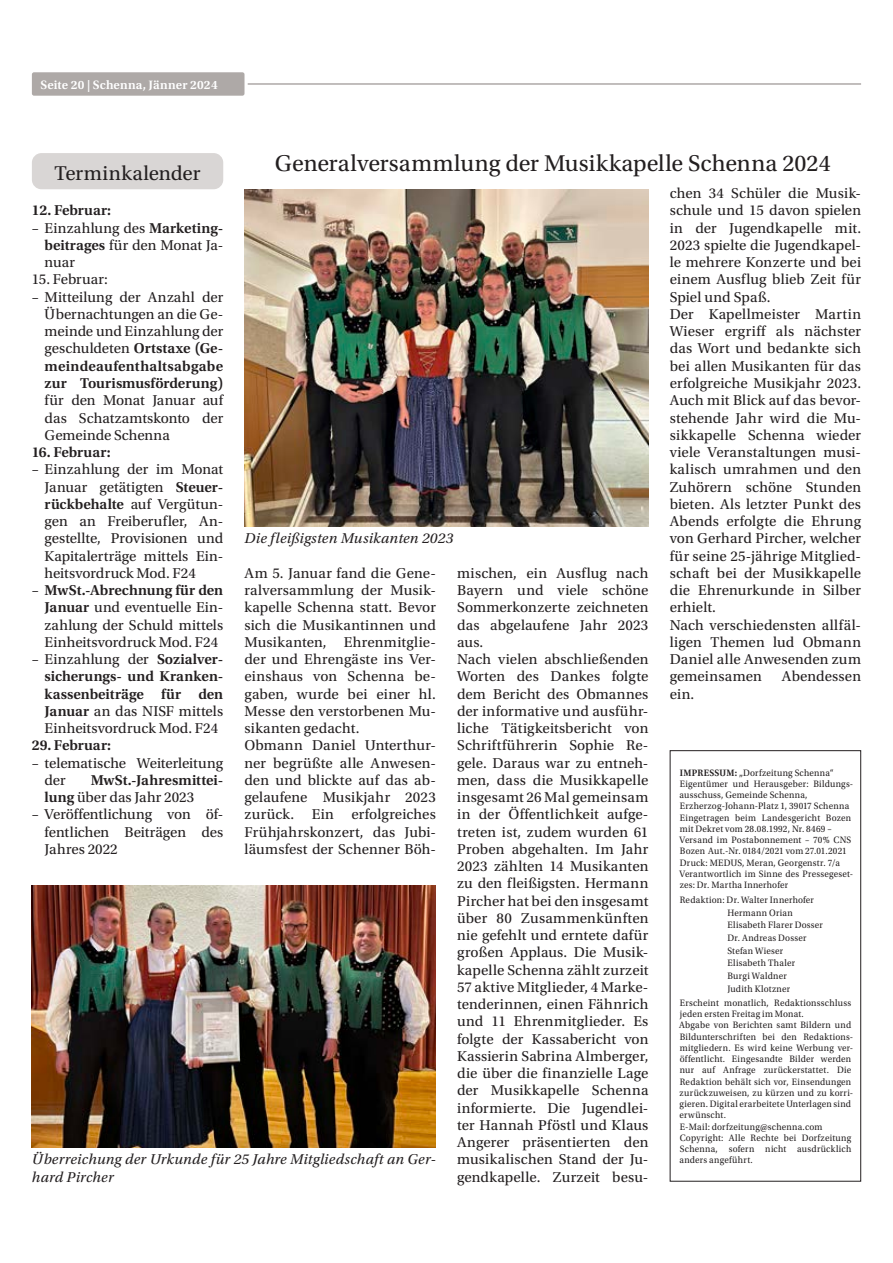
<style>
.page{position:relative;width:893px;height:1263px;background:#fff}
.page>*{position:absolute;margin:0;border:0;box-sizing:border-box;transform-origin:0 0}
.t1{font:24px "Utopia Std";color:#231f20}
.t2{font:21px "Utopia Std";letter-spacing:-.005em;color:#231f20}
.t3{font:15px/17.2px "Utopia Std";letter-spacing:.01em;color:#231f20;text-align:justify}
.t4{font:600 15px/17.2px "Utopia Std";color:#231f20;text-align:justify}
.t5{font:italic 15px/17.2px "Utopia Std";letter-spacing:.015em;color:#231f20}
.t6{font:15px/17.2px "Utopia Std";letter-spacing:-.01em;color:#231f20}
.t7{font:600 12.75px "Utopia Std";letter-spacing:.015em;color:#fff}
.t8{font:9.75px/11.2px "Utopia Std";letter-spacing:.025em;color:#231f20;scale:.94 1}
.s1{font-weight:600}
.s2{font-weight:400}
</style>
<div class="page">
<div style="left:32px;top:72px;width:212px;height:24px;background:#aea9a7;border-radius:2px"></div>
<hr style="left:248px;top:83px;width:613px;height:2px;background:#aea9a7">
<div style="left:670px;top:750px;width:191px;height:431px;border:1px solid #231f20"></div>
<div style="left:32px;top:153px;width:191px;height:36px;background:#d9d6d5;border-radius:10px"></div>
<img style="left:244px;top:190px;width:404px;height:336px">
<img style="left:32px;top:885px;width:404px;height:262px">
<p class="t7" style="left:40px;top:78px;width:179px">Seite 20 | Schenna, Jänner 2024</p>
<h2 class="t2" style="left:55px;top:161px;width:147px">Terminkalender</h2>
<h1 class="t1" style="left:275px;top:150px;width:557px">Generalversammlung der Musikkapelle Schenna 2024</h1>
<p class="t4" style="left:32px;top:202px;width:81px">12. Februar:</p>
<p class="t3" style="left:45px;top:219px;width:180px;text-indent:-13px">– Einzahlung des <span class="s1">Marketing&shy;beitrages</span> für den Monat Ja&shy;nuar</p>
<p class="t6" style="left:32px;top:271px;width:78px">15. Februar:</p>
<p class="t3" style="left:45px;top:288px;width:180px;text-indent:-13px">– Mitteilung der Anzahl der Übernachtungen an die Ge&shy;meinde und Einzahlung der geschuldeten <span class="s1">Ortstaxe (Ge&shy;meindeaufenthaltsabgabe zur Tourismusförderung)</span></p>
<p class="t3" style="left:45px;top:392px;width:180px">für den Monat Januar auf das Schatzamtskonto der Gemeinde Schenna</p>
<p class="t4" style="left:32px;top:444px;width:80px">16. Februar:</p>
<p class="t3" style="left:45px;top:461px;width:180px;text-indent:-13px">– Einzahlung der im Monat Januar getätigten <span class="s1">Steuer&shy;rückbehalte</span> auf Vergütun&shy;gen an Freiberufler, An&shy;gestellte, Provisionen und Kapitalerträge mittels Ein&shy;heitsvordruck Mod. F24</p>
<p class="t3" style="left:45px;top:582px;width:180px;text-indent:-13px">– <span class="s1">MwSt.-Abrechnung für den Januar</span> und eventuelle Ein&shy;zahlung der Schuld mittels Einheitsvordruck Mod. F24</p>
<p class="t4" style="left:45px;top:651px;width:180px;text-indent:-13px"><span class="s2">– Einzahlung der</span> Sozialver&shy;sicherungs- und Kranken&shy;kassenbeiträge für den Januar <span class="s2">an das NISF mittels Einheitsvordruck Mod. F24</span></p>
<p class="t4" style="left:32px;top:737px;width:81px">29. Februar:</p>
<p class="t6" style="left:45px;top:754px;width:180px;text-indent:-13px">– telematische Weiterleitung der</p>
<p class="t5" style="left:244px;top:530px;width:210px">Die fleißigsten Musikanten 2023</p>
<p class="t3" style="left:244px;top:564px;width:193px;text-align:left">Am 5. Januar fand die Gene&shy;ralversammlung der Musik&shy;kapelle Schenna statt. Bevor sich die Musikantinnen und<br>Musikanten, Ehrenmitglie&shy;der und Ehrengäste ins Ver&shy;einshaus von Schenna be&shy;gaben, wurde bei einer hl.<br>Messe den verstorbenen Mu&shy;sikanten gedacht.<br>Obmann Daniel Unterthur&shy;ner begrüßte alle Anwesen&shy;den und blickte auf das ab&shy;gelaufene Musikjahr 2023 zurück. Ein erfolgreiches<br>Frühjahrskonzert, das Jubi&shy;läumsfest der Schenner Böh-</p>
<p class="t3" style="left:457px;top:564px;width:193px;text-align:left">mischen, ein Ausflug nach<br>Bayern und viele schöne<br>Sommerkonzerte zeichneten das abgelaufene Jahr 2023 aus.<br>Nach vielen abschließenden<br>Worten des Dankes folgte dem Bericht des Obmannes der informative und ausführ&shy;liche Tätigkeitsbericht von<br>Schriftführerin Sophie Re&shy;gele. Daraus war zu entneh&shy;men, dass die Musikkapelle insgesamt 26 Mal gemeinsam in der Öffentlichkeit aufge&shy;treten ist, zudem wurden 61<br>Proben abgehalten. Im Jahr<br>2023 zählten 14 Musikanten zu den fleißigsten. Hermann<br>Pircher hat bei den insgesamt über 80 Zusammenkünften nie gefehlt und erntete dafür großen Applaus. Die Musik&shy;kapelle Schenna zählt zurzeit<br>57 aktive Mitglieder, 4 Marke&shy;tenderinnen, einen Fähnrich und 11 Ehrenmitglieder. Es folgte der Kassabericht von<br>Kassierin Sabrina Almberger, die über die finanzielle Lage der Musikkapelle Schenna informierte. Die Jugendlei&shy;ter Hannah Pföstl und Klaus<br>Angerer präsentierten den musikalischen Stand der Ju&shy;gendkapelle. Zurzeit besu-</p>
<p class="t4" style="left:45px;top:771px;width:180px;text-indent:46px">MwSt.-Jahresmittei&shy;lung <span class="s2">über das Jahr 2023</span></p>
<p class="t3" style="left:45px;top:806px;width:180px;text-indent:-13px">– Veröffentlichung von öf&shy;fentlichen Beiträgen des Jahres 2022</p>
<p class="t5" style="left:32px;top:1151px;width:405px">Überreichung der Urkunde für 25 Jahre Mitgliedschaft an Ger&shy;hard Pircher</p>
<p class="t3" style="left:670px;top:185px;width:193px;text-align:left">chen 34 Schüler die Musik&shy;schule und 15 davon spielen in der Jugendkapelle mit.<br>2023 spielte die Jugendkapel&shy;le mehrere Konzerte und bei einem Ausflug blieb Zeit für<br>Spiel und Spaß.<br>Der Kapellmeister Martin<br>Wieser ergriff als nächster das Wort und bedankte sich bei allen Musikanten für das erfolgreiche Musikjahr 2023.<br>Auch mit Blick auf das bevor&shy;stehende Jahr wird die Mu&shy;sikkapelle Schenna wieder viele Veranstaltungen musi&shy;kalisch umrahmen und den<br>Zuhörern schöne Stunden bieten. Als letzter Punkt des<br>Abends erfolgte die Ehrung von Gerhard Pircher, welcher für seine 25-jährige Mitglied&shy;schaft bei der Musikkapelle die Ehrenurkunde in Silber erhielt.<br>Nach verschiedensten allfäl&shy;ligen Themen lud Obmann<br>Daniel alle Anwesenden zum gemeinsamen</p>
<p class="t3" style="left:782px;top:668px;width:81px">Abendessen</p>
<p class="t3" style="left:670px;top:685px;width:26px">ein.</p>
<p class="t8" style="left:679px;top:767px;width:186px"><span class="s1">IMPRESSUM:</span> „Dorfzeitung Schenna“ Eigentümer und Herausgeber: Bildungs&shy;ausschuss, Gemeinde Schenna, Erzherzog-Johann-Platz 1, 39017 Schenna Eingetragen beim Landesgericht Bozen mit Dekret vom 28.08.1992, Nr. 8469 – Versand im Postabonnement – 70% CNS Bozen Aut.-Nr. 0184/2021 vom 27.01.2021<br>Druck: MEDUS, Meran, Georgenstr. 7/a Verantwortlich im Sinne des Pressegeset&shy;zes: Dr. Martha Innerhofer</p>
<p class="t8" style="left:680px;top:895px;width:144px">Redaktion: Dr. Walter Innerhofer</p>
<p class="t8" style="left:727px;top:907px;width:71px">Hermann Orian</p>
<p class="t8" style="left:727px;top:920px;width:103px">Elisabeth Flarer Dosser</p>
<p class="t8" style="left:727px;top:932px;width:85px">Dr. Andreas Dosser</p>
<p class="t8" style="left:727px;top:945px;width:61px">Stefan Wieser</p>
<p class="t8" style="left:727px;top:958px;width:73px">Elisabeth Thaler</p>
<p class="t8" style="left:727px;top:970px;width:65px">Burgi Waldner</p>
<p class="t8" style="left:727px;top:984px;width:68px">Judith Klotzner</p>
<p class="t8" style="left:680px;top:997px;width:184px">Erscheint monatlich, Redaktionsschluss</p>
<p class="t8" style="left:679px;top:1008px;width:187px">jeden ersten Freitag im Monat.<br>Abgabe von Berichten samt Bildern und Bildunterschriften bei den Redaktions&shy;mitgliedern. Es wird keine Werbung ver&shy;öffentlicht. Eingesandte Bilder werden nur auf Anfrage zurückerstattet. Die Redaktion behält sich vor, Einsendungen zurückzuweisen, zu kürzen und zu korri&shy;gieren. Digital erarbeitete Unterlagen sind erwünscht.<br>E-Mail: dorfzeitung@schenna.com Copyright: Alle Rechte bei Dorfzeitung Schenna, sofern nicht ausdrücklich anders angeführt.</p>
</div>
